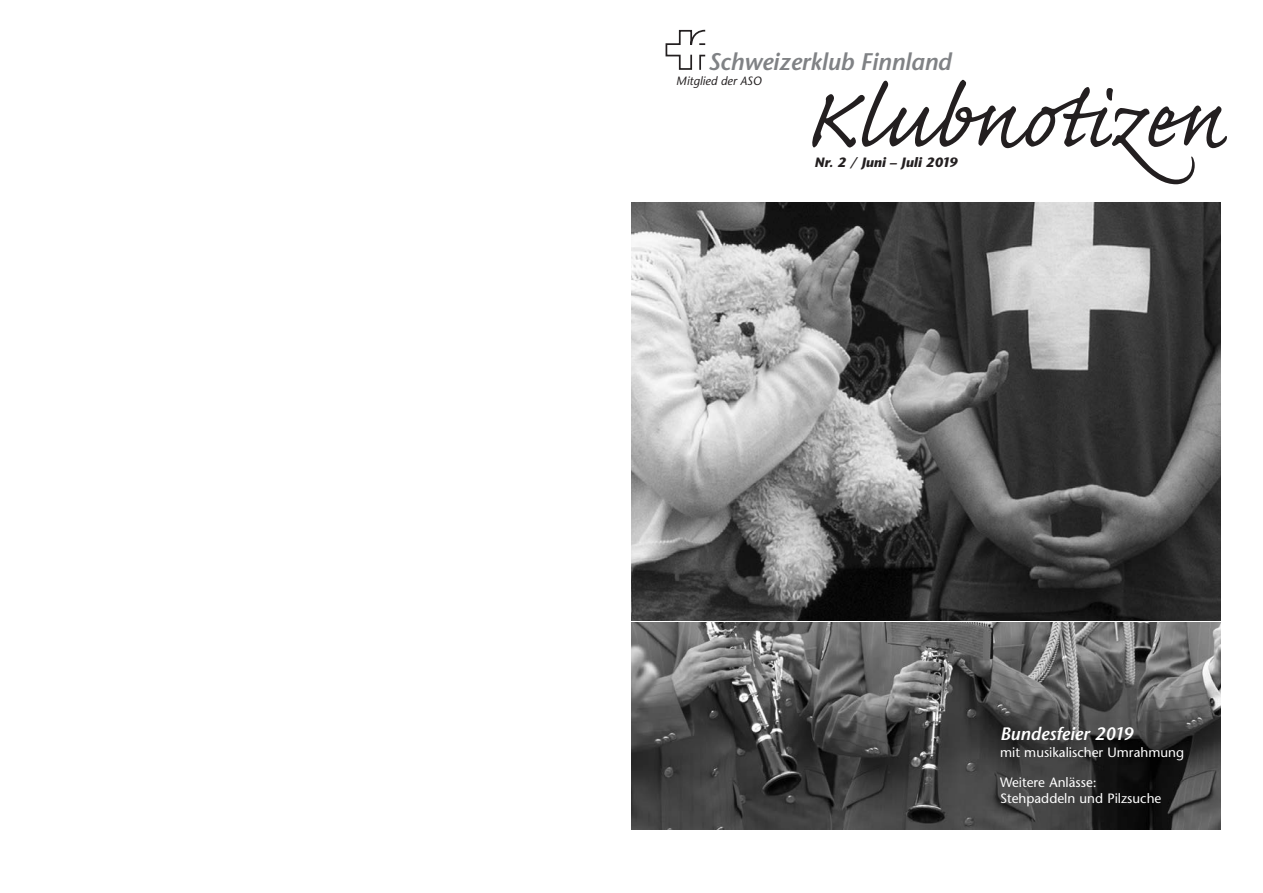
<style>
.page{position:relative;width:1263px;height:893px;background:#fff}
.page>*{position:absolute;margin:0;border:0;box-sizing:border-box;transform-origin:0 0}
.t1{font:109.5px "Caflisch Script Pro";letter-spacing:-.005em;color:#231f20}
.t2{font:italic 600 24px "Stone Sans";letter-spacing:-.01em;color:#808285}
.t3{font:italic 600 18px "Stone Sans";color:#fff}
.t4{font:13.5px/16.5px "Stone Sans";color:#fff}
.t5{font:italic 700 13.5px "Stone Sans";color:#231f20}
.t6{font:italic 12px "Stone Sans";color:#231f20}
</style>
<div class="page">
<img style="left:631px;top:623px;width:589px;height:206px">
<svg style="left:665px;top:30px;width:41px;height:40px"></svg>
<img style="left:631px;top:202px;width:589px;height:419px">
<h2 class="t2" style="left:708px;top:47px;width:245px">Schweizerklub Finnland</h2>
<p class="t6" style="left:676px;top:74px;width:87px">Mitglied der ASO</p>
<h1 class="t1" style="left:803px;top:63px;width:424px">Klubnotizen</h1>
<p class="t5" style="left:814px;top:154px;width:144px">Nr. 2 / Juni – Juli 2019</p>
<h3 class="t3" style="left:1000px;top:723px;width:135px">Bundesfeier 2019</h3>
<p class="t4" style="left:1000px;top:744px;width:185px">mit musikalischer Umrahmung</p>
<p class="t4" style="left:1000px;top:774px;width:163px">Weitere Anlässe:<br>Stehpaddeln und Pilzsuche</p>
</div>
